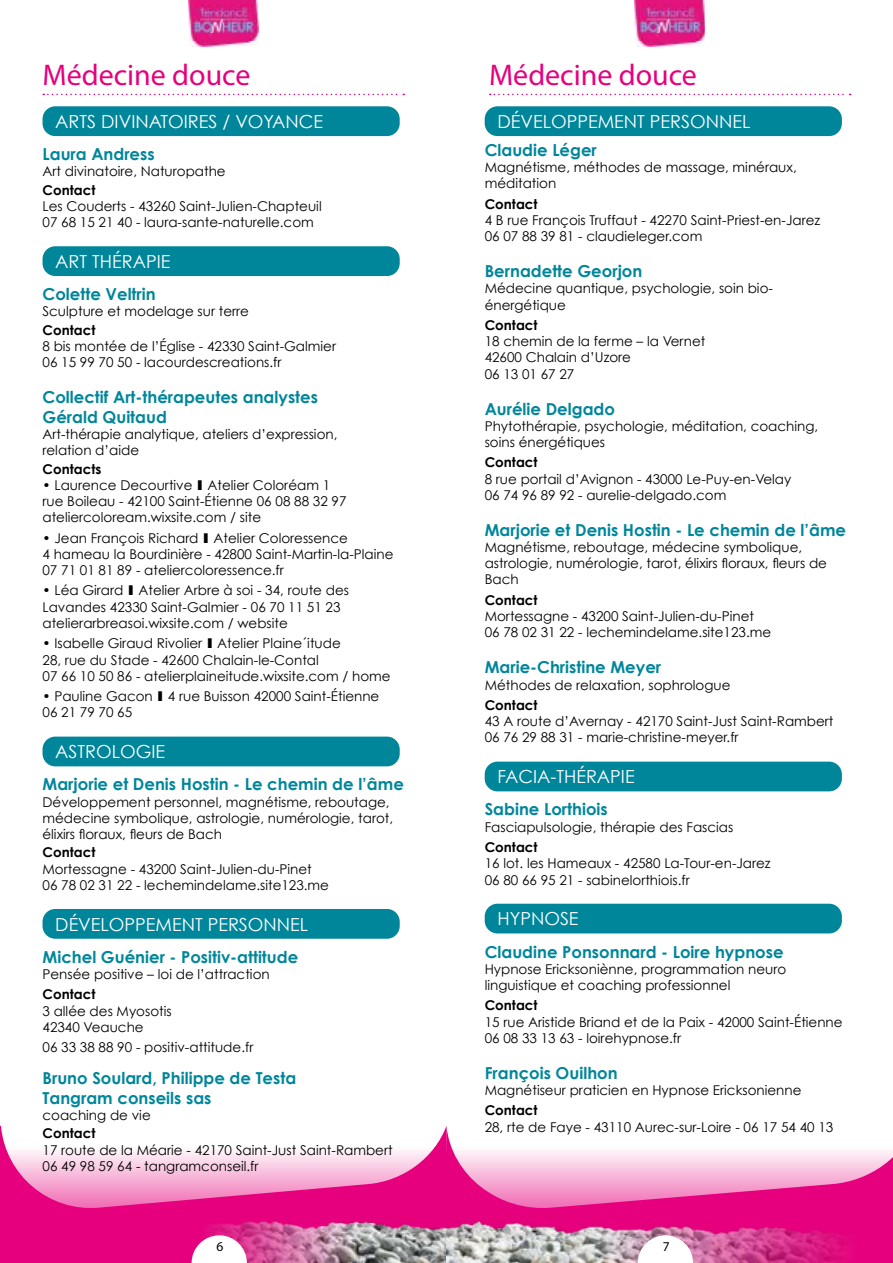
<style>
.page{position:relative;width:893px;height:1263px;background:#fff}
.page>*{position:absolute;margin:0;border:0;box-sizing:border-box;transform-origin:0 0}
.t1{font:30px "Myriad Pro";color:#e6007d}
.t2{font:18px "Century Gothic";color:#fff}
.t3{font:700 16.5px/19.8px "Century Gothic";color:#00869a}
.t4{font:13.5px/16.2px "Century Gothic";color:#000}
.t5{font:700 13.5px "Century Gothic";color:#000}
.t6{font:13.5px "Myriad Pro";color:#000}
.s1{font-weight:700}
</style>
<div class="page">
<svg style="left:0;top:1125px;width:444px;height:138px"></svg>
<svg style="left:444px;top:1126px;width:449px;height:137px"></svg>
<img style="left:198px;top:1211px;width:658px;height:52px">
<img style="left:188px;top:0;width:70px;height:46px">
<img style="left:635px;top:0;width:70px;height:46px">
<svg style="left:43px;top:94px;width:361px;height:1px"></svg>
<svg style="left:490px;top:94px;width:361px;height:1px"></svg>
<div style="left:43px;top:106px;width:357px;height:30px;background:#00869a;border-radius:13px"></div>
<div style="left:43px;top:246px;width:357px;height:30px;background:#00869a;border-radius:13px"></div>
<div style="left:43px;top:737px;width:357px;height:29px;background:#00869a;border-radius:13px"></div>
<div style="left:43px;top:909px;width:357px;height:30px;background:#00869a;border-radius:13px"></div>
<div style="left:485px;top:106px;width:357px;height:30px;background:#00869a;border-radius:13px"></div>
<div style="left:485px;top:762px;width:357px;height:29px;background:#00869a;border-radius:13px"></div>
<div style="left:485px;top:904px;width:357px;height:29px;background:#00869a;border-radius:13px"></div>
<svg style="left:192px;top:1235px;width:55px;height:28px"></svg>
<svg style="left:638px;top:1235px;width:55px;height:28px"></svg>
<h1 class="t1" style="left:43px;top:57px;width:209px">Médecine douce</h1>
<h1 class="t1" style="left:489px;top:57px;width:209px">Médecine douce</h1>
<h2 class="t2" style="left:55px;top:110px;width:269px">ARTS DIVINATOIRES / VOYANCE</h2>
<p class="t3" style="left:43px;top:144px;width:114px">Laura Andress</p>
<p class="t4" style="left:43px;top:163px;width:185px">Art divinatoire, Naturopathe</p>
<p class="t5" style="left:43px;top:181px;width:54px">Contact</p>
<p class="t4" style="left:43px;top:198px;width:281px">Les Couderts - 43260 Saint-Julien-Chapteuil<br>07 68 15 21 40 - laura-sante-naturelle.com</p>
<h2 class="t2" style="left:55px;top:250px;width:117px">ART THÉRAPIE</h2>
<p class="t3" style="left:43px;top:284px;width:115px">Colette Veltrin</p>
<p class="t4" style="left:43px;top:303px;width:208px">Sculpture et modelage sur terre</p>
<p class="t5" style="left:43px;top:321px;width:54px">Contact</p>
<p class="t4" style="left:43px;top:338px;width:295px">8 bis montée de l’Église - 42330 Saint-Galmier<br>06 15 99 70 50 - lacourdescreations.fr</p>
<p class="t3" style="left:43px;top:387px;width:277px">Collectif Art-thérapeutes analystes<br>Gérald Quitaud</p>
<p class="t4" style="left:43px;top:426px;width:296px">Art-thérapie analytique, ateliers d’expression, relation d’aide</p>
<p class="t5" style="left:43px;top:460px;width:60px">Contacts</p>
<p class="t4" style="left:43px;top:477px;width:306px">• Laurence Decourtive <span class="s1">I</span> Atelier Coloréam 1 rue Boileau - 42100 Saint-Étienne 06 08 88 32 97 ateliercoloream.wixsite.com / site</p>
<p class="t4" style="left:43px;top:529px;width:352px">• Jean François Richard <span class="s1">I</span> Atelier Coloressence<br>4 hameau la Bourdinière - 42800 Saint-Martin-la-Plaine<br>07 71 01 81 89 - ateliercoloressence.fr</p>
<p class="t4" style="left:43px;top:582px;width:308px">• Léa Girard <span class="s1">I</span> Atelier Arbre à soi - 34, route des<br>Lavandes 42330 Saint-Galmier - 06 70 11 51 23 atelierarbreasoi.wixsite.com / website</p>
<p class="t4" style="left:43px;top:635px;width:350px">• Isabelle Giraud Rivolier <span class="s1">I</span> Atelier Plaine´itude<br>28, rue du Stade - 42600 Chalain-le-Contal<br>07 66 10 50 86 - atelierplaineitude.wixsite.com / home</p>
<p class="t4" style="left:43px;top:688px;width:338px">• Pauline Gacon <span class="s1">I</span> 4 rue Buisson 42000 Saint-Étienne<br>06 21 79 70 65</p>
<h2 class="t2" style="left:55px;top:741px;width:111px">ASTROLOGIE</h2>
<p class="t3" style="left:43px;top:774px;width:363px">Marjorie et Denis Hostin - Le chemin de l’âme</p>
<p class="t4" style="left:43px;top:793px;width:352px">Développement personnel, magnétisme, reboutage, médecine symbolique, astrologie, numérologie, tarot, élixirs floraux, fleurs de Bach</p>
<p class="t5" style="left:43px;top:844px;width:54px">Contact</p>
<p class="t4" style="left:43px;top:860px;width:288px">Mortessagne - 43200 Saint-Julien-du-Pinet<br>06 78 02 31 22 - lechemindelame.site123.me</p>
<h2 class="t2" style="left:55px;top:913px;width:254px">DÉVELOPPEMENT PERSONNEL</h2>
<p class="t3" style="left:43px;top:946px;width:257px">Michel Guénier - Positiv-attitude</p>
<p class="t4" style="left:43px;top:966px;width:229px">Pensée positive – loi de l’attraction</p>
<p class="t5" style="left:43px;top:986px;width:54px">Contact</p>
<p class="t4" style="left:43px;top:1002px;width:131px">3 allée des Myosotis<br>42340 Veauche</p>
<p class="t4" style="left:43px;top:1038px;width:212px">06 33 38 88 90 - positiv-attitude.fr</p>
<p class="t3" style="left:43px;top:1068px;width:255px">Bruno Soulard, Philippe de Testa<br>Tangram conseils sas</p>
<p class="t4" style="left:43px;top:1107px;width:110px">coaching de vie</p>
<p class="t5" style="left:43px;top:1125px;width:54px">Contact</p>
<p class="t4" style="left:43px;top:1141px;width:352px">17 route de la Méarie - 42170 Saint-Just Saint-Rambert<br>06 49 98 59 64 - tangramconseil.fr</p>
<h2 class="t2" style="left:497px;top:110px;width:254px">DÉVELOPPEMENT PERSONNEL</h2>
<p class="t3" style="left:485px;top:140px;width:114px">Claudie Léger</p>
<p class="t4" style="left:485px;top:159px;width:314px">Magnétisme, méthodes de massage, minéraux, méditation</p>
<p class="t5" style="left:485px;top:195px;width:54px">Contact</p>
<p class="t4" style="left:485px;top:212px;width:337px">4 B rue François Truffaut - 42270 Saint-Priest-en-Jarez<br>06 07 88 39 81 - claudieleger.com</p>
<p class="t3" style="left:485px;top:261px;width:159px">Bernadette Georjon</p>
<p class="t4" style="left:485px;top:280px;width:290px">Médecine quantique, psychologie, soin bio&shy;énergétique</p>
<p class="t5" style="left:485px;top:317px;width:54px">Contact</p>
<p class="t4" style="left:485px;top:333px;width:222px">18 chemin de la ferme – la Vernet<br>42600 Chalain d’Uzore<br>06 13 01 67 27</p>
<p class="t3" style="left:485px;top:398px;width:132px">Aurélie Delgado</p>
<p class="t4" style="left:485px;top:418px;width:335px">Phytothérapie, psychologie, méditation, coaching, soins énergétiques</p>
<p class="t5" style="left:485px;top:454px;width:54px">Contact</p>
<p class="t4" style="left:485px;top:470px;width:308px">8 rue portail d’Avignon - 43000 Le-Puy-en-Velay<br>06 74 96 89 92 - aurelie-delgado.com</p>
<p class="t3" style="left:485px;top:520px;width:363px">Marjorie et Denis Hostin - Le chemin de l’âme</p>
<p class="t4" style="left:485px;top:539px;width:344px">Magnétisme, reboutage, médecine symbolique, astrologie, numérologie, tarot, élixirs floraux, fleurs de<br>Bach</p>
<p class="t5" style="left:485px;top:591px;width:54px">Contact</p>
<p class="t4" style="left:485px;top:608px;width:288px">Mortessagne - 43200 Saint-Julien-du-Pinet<br>06 78 02 31 22 - lechemindelame.site123.me</p>
<p class="t3" style="left:485px;top:657px;width:178px">Marie-Christine Meyer</p>
<p class="t4" style="left:485px;top:676px;width:247px">Méthodes de relaxation, sophrologue</p>
<p class="t5" style="left:485px;top:697px;width:54px">Contact</p>
<p class="t4" style="left:485px;top:713px;width:350px">43 A route d’Avernay - 42170 Saint-Just Saint-Rambert<br>06 76 29 88 31 - marie-christine-meyer.fr</p>
<h2 class="t2" style="left:497px;top:766px;width:139px">FACIA-THÉRAPIE</h2>
<p class="t3" style="left:485px;top:799px;width:125px">Sabine Lorthiois</p>
<p class="t4" style="left:485px;top:818px;width:250px">Fasciapulsologie, thérapie des Fascias</p>
<p class="t5" style="left:485px;top:839px;width:54px">Contact</p>
<p class="t4" style="left:485px;top:855px;width:287px">16 lot. les Hameaux - 42580 La-Tour-en-Jarez<br>06 80 66 95 21 - sabinelorthiois.fr</p>
<h2 class="t2" style="left:497px;top:908px;width:83px">HYPNOSE</h2>
<p class="t3" style="left:485px;top:941px;width:300px">Claudine Ponsonnard - Loire hypnose</p>
<p class="t4" style="left:485px;top:960px;width:303px">Hypnose Ericksoniènne, programmation neuro linguistique et coaching professionnel</p>
<p class="t5" style="left:485px;top:997px;width:54px">Contact</p>
<p class="t4" style="left:485px;top:1013px;width:359px">15 rue Aristide Briand et de la Paix - 42000 Saint-Étienne<br>06 08 33 13 63 - loirehypnose.fr</p>
<p class="t3" style="left:485px;top:1062px;width:134px">François Ouilhon</p>
<p class="t4" style="left:485px;top:1082px;width:318px">Magnétiseur praticien en Hypnose Ericksonienne</p>
<p class="t5" style="left:485px;top:1102px;width:54px">Contact</p>
<p class="t4" style="left:485px;top:1118px;width:350px">28, rte de Faye - 43110 Aurec-sur-Loire - 06 17 54 40 13</p>
<p class="t6" style="left:217px;top:1238px;width:8px">6</p>
<p class="t6" style="left:663px;top:1238px;width:8px">7</p>
</div>
